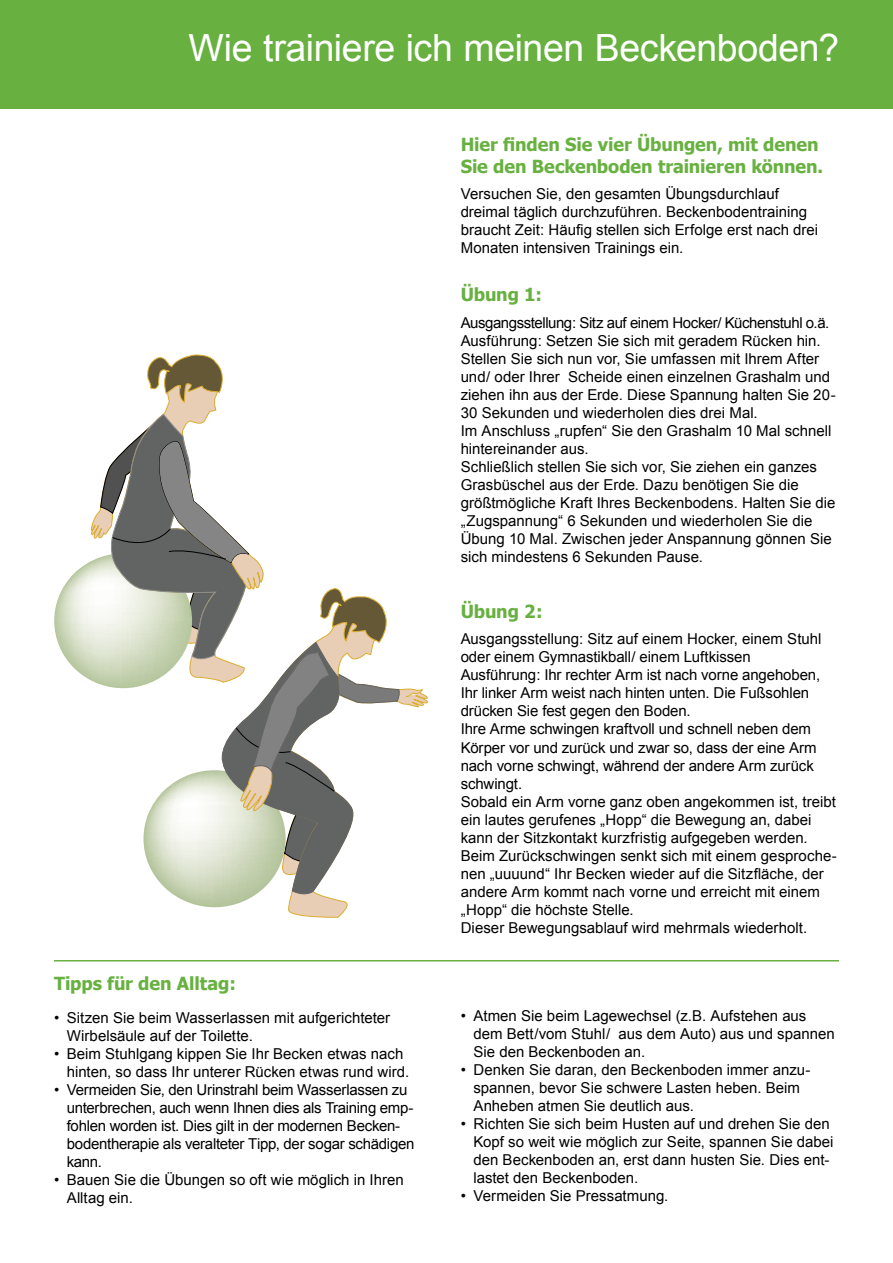
<style>
.page{position:relative;width:893px;height:1263px;background:#fff}
.page>*{position:absolute;margin:0;border:0;box-sizing:border-box;transform-origin:0 0}
.Überschriften{font:37.5px "Arial";letter-spacing:-.01em;color:#fff}
.Zwischenüberschrift{font:700 18px/21.6px "Tahoma";letter-spacing:-.01em;color:#68b141}
.Fließtext{font:15px/18px "Arial";color:#000}
.Aufzählung{font:15px/18px "Arial";color:#000}
.Aufzählung-2{font:15px/18px "Arial";letter-spacing:-.02em;color:#000}
.Fließtext-2{font:15px "Arial";letter-spacing:-.03em;color:#000}
</style>
<div class="page">
<div style="left:0;top:0;width:893px;height:108px;background:#68b141"></div>
<svg style="left:163px;top:402px;width:54px;height:12px"></svg>
<svg style="left:147px;top:354px;width:76px;height:48px"></svg>
<svg style="left:288px;top:907px;width:59px;height:10px"></svg>
<svg style="left:54px;top:414px;width:374px;height:493px"></svg>
<hr style="left:54px;top:960px;width:785px;height:1px;background:#68b141">
<p class="Überschriften" style="left:189px;top:23px;width:652px">Wie trainiere ich meinen Beckenboden?</p>
<p class="Zwischenüberschrift" style="left:461px;top:133px;width:364px">Hier finden Sie vier Übungen, mit denen<br>Sie den Beckenboden trainieren können.</p>
<p class="Fließtext" style="left:461px;top:185px;width:359px">Versuchen Sie, den gesamten Übungsdurchlauf dreimal täglich durchzuführen. Beckenbodentraining braucht Zeit: Häufig stellen sich Erfolge erst nach drei Monaten intensiven Trainings ein.</p>
<p class="Zwischenüberschrift" style="left:461px;top:283px;width:83px">Übung 1:</p>
<p class="Fließtext-2" style="left:461px;top:313px;width:370px">Ausgangsstellung: Sitz auf einem Hocker/ Küchenstuhl o.ä.</p>
<p class="Fließtext" style="left:461px;top:332px;width:377px">Ausführung: Setzen Sie sich mit geradem Rücken hin.<br>Stellen Sie sich nun vor, Sie umfassen mit Ihrem After und/ oder Ihrer Scheide einen einzelnen Grashalm und ziehen ihn aus der Erde. Diese Spannung halten Sie 20- 30 Sekunden und wiederholen dies drei Mal.</p>
<p class="Fließtext" style="left:461px;top:422px;width:372px">Im Anschluss „rupfen“ Sie den Grashalm 10 Mal schnell hintereinander aus.</p>
<p class="Fließtext" style="left:461px;top:458px;width:376px">Schließlich stellen Sie sich vor, Sie ziehen ein ganzes Grasbüschel aus der Erde. Dazu benötigen Sie die größtmögliche Kraft Ihres Beckenbodens. Halten Sie die „Zugspannung“ 6 Sekunden und wiederholen Sie die Übung 10 Mal. Zwischen jeder Anspannung gönnen Sie sich mindestens 6 Sekunden Pause.</p>
<p class="Zwischenüberschrift" style="left:54px;top:971px;width:184px">Tipps für den Alltag:</p>
<p class="Aufzählung" style="left:67px;top:1009px;width:325px;text-indent:-13px">• Sitzen Sie beim Wasserlassen mit aufgerichteter<br>Wirbelsäule auf der Toilette.</p>
<p class="Aufzählung" style="left:67px;top:1045px;width:344px;text-indent:-13px">• Beim Stuhlgang kippen Sie Ihr Becken etwas nach hinten, so dass Ihr unterer Rücken etwas rund wird.</p>
<p class="Aufzählung-2" style="left:67px;top:1081px;width:349px;text-indent:-13px">• Vermeiden Sie, den Urinstrahl beim Wasserlassen zu unterbrechen, auch wenn Ihnen dies als Training emp&shy;fohlen worden ist. Dies gilt in der modernen Becken&shy;bodentherapie als veralteter Tipp, der sogar schädigen kann.</p>
<p class="Aufzählung" style="left:67px;top:1171px;width:339px;text-indent:-13px">• Bauen Sie die Übungen so oft wie möglich in Ihren<br>Alltag ein.</p>
<p class="Zwischenüberschrift" style="left:461px;top:599px;width:83px">Übung 2:</p>
<p class="Fließtext" style="left:461px;top:630px;width:362px">Ausgangsstellung: Sitz auf einem Hocker, einem Stuhl oder einem Gymnastikball/ einem Luftkissen</p>
<p class="Fließtext" style="left:461px;top:666px;width:361px">Ausführung: Ihr rechter Arm ist nach vorne angehoben,<br>Ihr linker Arm weist nach hinten unten. Die Fußsohlen drücken Sie fest gegen den Boden.</p>
<p class="Fließtext" style="left:461px;top:720px;width:358px">Ihre Arme schwingen kraftvoll und schnell neben dem Körper vor und zurück und zwar so, dass der eine Arm nach vorne schwingt, während der andere Arm zurück schwingt.</p>
<p class="Fließtext" style="left:461px;top:792px;width:378px">Sobald ein Arm vorne ganz oben angekommen ist, treibt ein lautes gerufenes „Hopp“ die Bewegung an, dabei kann der Sitzkontakt kurzfristig aufgegeben werden.<br>Beim Zurückschwingen senkt sich mit einem gesproche&shy;nen „uuuund“ Ihr Becken wieder auf die Sitzfläche, der andere Arm kommt nach vorne und erreicht mit einem „Hopp“ die höchste Stelle.</p>
<p class="Fließtext" style="left:461px;top:918px;width:348px">Dieser Bewegungsablauf wird mehrmals wiederholt.</p>
<p class="Aufzählung" style="left:473px;top:1007px;width:363px;text-indent:-13px">• Atmen Sie beim Lagewechsel (z.B. Aufstehen aus dem Bett/vom Stuhl/ aus dem Auto) aus und spannen<br>Sie den Beckenboden an.</p>
<p class="Aufzählung" style="left:473px;top:1061px;width:339px;text-indent:-13px">• Denken Sie daran, den Beckenboden immer anzu&shy;spannen, bevor Sie schwere Lasten heben. Beim<br>Anheben atmen Sie deutlich aus.</p>
<p class="Aufzählung" style="left:473px;top:1115px;width:362px;text-indent:-13px">• Richten Sie sich beim Husten auf und drehen Sie den Kopf so weit wie möglich zur Seite, spannen Sie dabei den Beckenboden an, erst dann husten Sie. Dies ent&shy;lastet den Beckenboden.</p>
<p class="Aufzählung" style="left:461px;top:1187px;width:209px">• Vermeiden Sie Pressatmung.</p>
</div>
